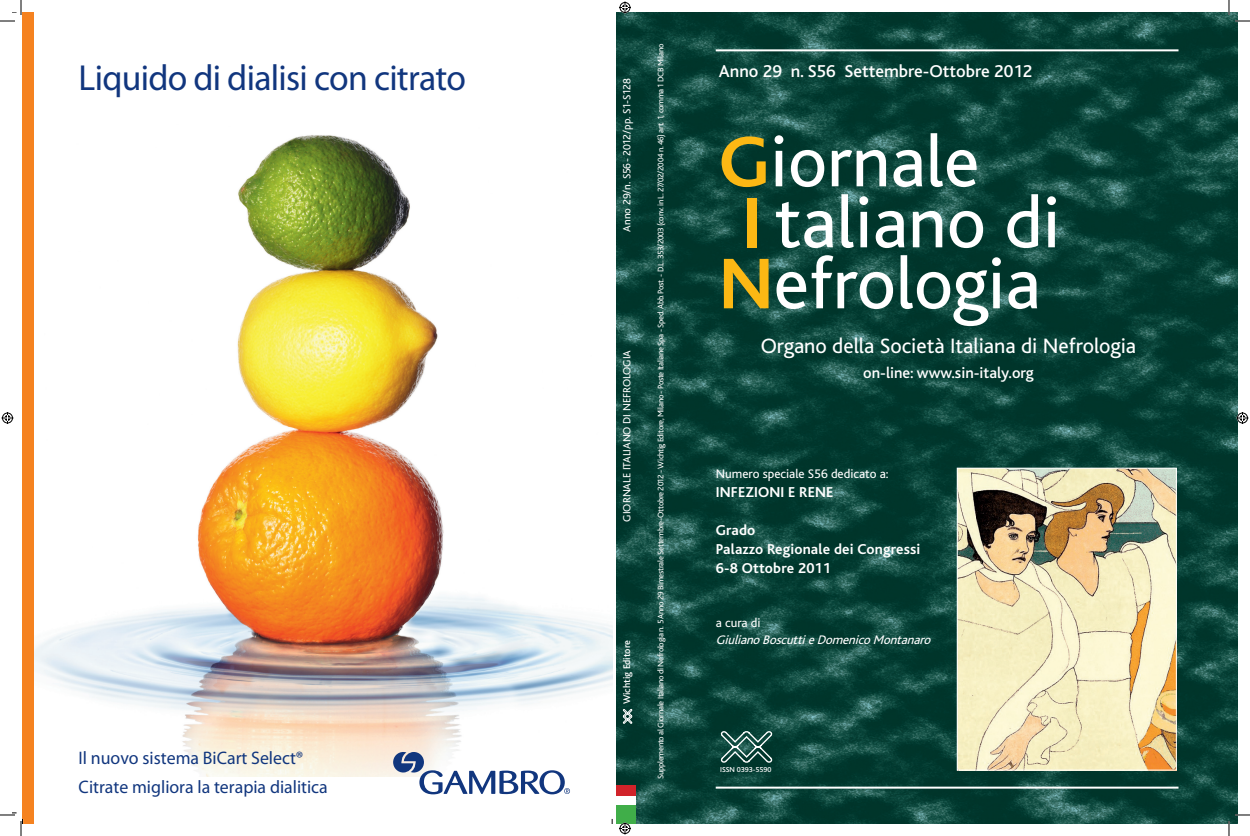
<style>
.page{position:relative;width:1250px;height:836px;background:#fff}
.page>*{position:absolute;margin:0;border:0;box-sizing:border-box;transform-origin:0 0}
.t1{font:75px "Bliss";color:#fff}
.t2{font:300 36.3px "DIN Pro";letter-spacing:-.02em;color:#11367e}
.t3{font:21.8px "Bliss";color:#fff}
.t4{font:18.2px/29px "DIN Pro";color:#11367e}
.t5{font:500 18px "Bliss";color:#fff}
.t6{font:500 16px "Bliss";color:#fff}
.t7{font:700 15px/19px "Bliss";letter-spacing:.01em;color:#fff}
.t8{font:13px "Bliss";color:#fff}
.t9{font:italic 13px "Bliss";color:#fff}
.t10{font:11px "Bliss";color:#fff}
.t11{font:500 10px "Bliss";color:#fff}
.t12{font:8.5px "Bliss";letter-spacing:-.035em;color:#fff}
.t13{font:500 7.5px "Bliss";color:#fff}
.s1{font-weight:700;color:#fcb814}
</style>
<div class="page">
<img style="left:616px;top:12px;width:621px;height:811px">
<hr style="left:715px;top:49px;width:463px;height:2px;background:#fff">
<hr style="left:715px;top:786px;width:463px;height:2px;background:#fff">
<svg style="left:719px;top:730px;width:55px;height:33px;background:#3c6961"></svg>
<img style="left:958px;top:470px;width:216px;height:298px">
<div style="left:956px;top:468px;width:220px;height:302px;border:1px solid #fff"></div>
<svg style="left:623px;top:709px;width:9px;height:15px"></svg>
<div style="left:616px;top:795px;width:20px;height:10px;background:#fff"></div>
<div style="left:616px;top:785px;width:20px;height:10px;background:#d1232a"></div>
<div style="left:616px;top:805px;width:20px;height:18px;background:#40ae49"></div>
<img style="left:34px;top:135px;width:578px;height:641px">
<svg style="left:393px;top:752px;width:177px;height:42px"></svg>
<div style="left:22px;top:12px;width:12px;height:811px;background:#f58220"></div>
<svg style="left:1235px;top:20px;width:15px;height:2px"></svg>
<svg style="left:1235px;top:814px;width:15px;height:2px"></svg>
<svg style="left:0;top:0;width:22px;height:22px"></svg>
<svg style="left:0;top:812px;width:23px;height:24px"></svg>
<svg style="left:1228px;top:0;width:1px;height:15px"></svg>
<svg style="left:1228px;top:821px;width:1px;height:15px"></svg>
<svg style="left:616px;top:2px;width:15px;height:12px"></svg>
<svg style="left:619px;top:822px;width:12px;height:12px"></svg>
<svg style="left:2px;top:412px;width:12px;height:12px"></svg>
<svg style="left:1236px;top:412px;width:12px;height:12px"></svg>
<h2 class="t2" style="left:79px;top:55px;width:389px">Liquido di dialisi con citrato</h2>
<h3 class="t4" style="left:79px;top:742px;width:251px">Il nuovo sistema BiCart Select®<br>Citrate migliora la terapia dialitica</h3>
<p class="t10" style="left:621px;top:232px;width:155px;rotate:-90deg">Anno 29/n. S56- 2012/pp. S1-S128</p>
<p class="t10" style="left:621px;top:522px;width:173px;rotate:-90deg">GIORNALE ITALIANO DI NEFROLOGIA</p>
<p class="t11" style="left:622px;top:704px;width:66px;rotate:-90deg">Wichtig Editore</p>
<p class="t12" style="left:656px;top:779px;width:736px;rotate:-90deg">Supplemento al Giornale Italiano di Nefrologia n. 5 Anno 29 Bimestrale Settembre-Ottobre 2012 - Wichtig Editore, Milano - Poste Italiane Spa - Sped. Abb. Post. - D.L. 353/2003 (conv. in L. 27/02/2004 n. 46) art. 1, comma 1 DCB Milano</p>
<h3 class="t5" style="left:719px;top:62px;width:315px">Anno 29 n. S56 Settembre-Ottobre 2012</h3>
<h1 class="t1" style="left:719px;top:122px;width:262px"><span class="s1">G</span>iornale</h1>
<h1 class="t1" style="left:742px;top:183px;width:320px"><span class="s1">I</span> taliano di</h1>
<h1 class="t1" style="left:719px;top:244px;width:323px"><span class="s1">N</span>efrologia</h1>
<h3 class="t3" style="left:760px;top:334px;width:377px">Organo della Società Italiana di Nefrologia</h3>
<h3 class="t6" style="left:863px;top:364px;width:172px">on-line: www.sin-italy.org</h3>
<h3 class="t8" style="left:716px;top:467px;width:174px">Numero speciale S56 dedicato a:</h3>
<h3 class="t7" style="left:716px;top:483px;width:119px">INFEZIONI E RENE</h3>
<h3 class="t7" style="left:716px;top:521px;width:206px">Grado<br>Palazzo Regionale dei Congressi<br>6-8 Ottobre 2011</h3>
<h3 class="t8" style="left:716px;top:615px;width:46px">a cura di</h3>
<h3 class="t9" style="left:716px;top:632px;width:219px">GiulianoBoscuttieDomenicoMontanaro</h3>
<p class="t13" style="left:720px;top:765px;width:53px">ISSN 0393-5590</p>
</div>
